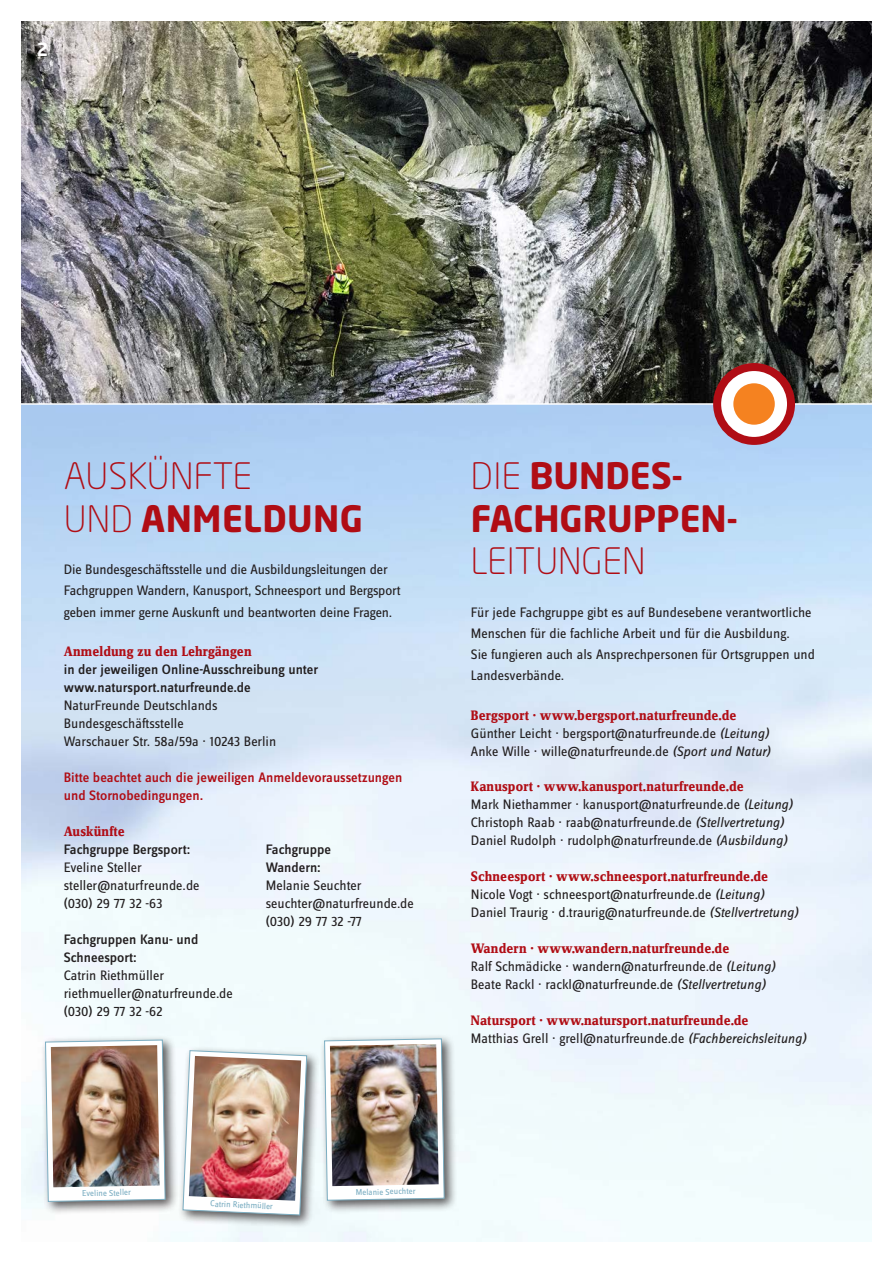
<style>
.page{position:relative;width:893px;height:1263px;background:#fff}
.page>*{position:absolute;margin:0;border:0;box-sizing:border-box;transform-origin:0 0}
.t1{font:700 36px/42.5px "Neo Sans";color:#b00d15}
.t2{font:300 36px "Neo Sans Pro";color:#b00d15}
.t3{font:700 18px "Neo Sans";color:#fff}
.t4{font:14.25px/18px "Zine Sans Dis OT";color:#231f20}
.t5{font:14.25px "Zine Serif Dis OT Bld";letter-spacing:.01em;color:#b00d15}
.t6{font:500 14.25px/18px "Zine Sans Dis OT";color:#231f20}
.t7{font:500 14.25px/18px "Zine Sans Dis OT";color:#b00d15}
.t8{font:8.85px "Zine Sans Dis OT";color:#7caec2}
.s1{font-family:"Neo Sans Pro";font-weight:300}
.s2{font-style:italic}
</style>
<div class="page">
<img style="left:21px;top:21px;width:851px;height:1221px">
<div style="left:41px;top:1035px;width:138px;height:180px;background:#231f20;opacity:.75"></div>
<svg style="left:45px;top:1039px;width:121px;height:203px"></svg>
<img style="left:51px;top:1045px;width:109px;height:142px">
<div style="left:320px;top:1034px;width:138px;height:180px;background:#231f20;opacity:.75"></div>
<svg style="left:324px;top:1038px;width:121px;height:204px"></svg>
<img style="left:330px;top:1044px;width:109px;height:142px">
<div style="left:178px;top:1046px;width:142px;height:183px;background:#231f20;opacity:.75"></div>
<svg style="left:182px;top:1021px;width:125px;height:221px"></svg>
<img style="left:189px;top:1056px;width:112px;height:145px">
<hr style="left:9px;top:403px;width:884px;height:2px;background:#fff">
<svg style="left:717px;top:367px;width:74px;height:74px"></svg>
<div style="left:713px;top:363px;width:82px;height:82px;border:8px solid #b00d15;border-radius:50%"></div>
<div style="left:733px;top:383px;width:42px;height:42px;background:#f58220;border-radius:50%"></div>
<p class="t3" style="left:37px;top:38px;width:13px">2</p>
<h1 class="t2" style="left:64px;top:454px;width:190px">AUSKÜNFTE</h1>
<h1 class="t1" style="left:64px;top:496px;width:301px"><span class="s1">UND</span> ANMELDUNG</h1>
<p class="t4" style="left:64px;top:559px;width:338px;line-height:21.3px">Die Bundesgeschäftsstelle und die Ausbildungsleitungen der<br>Fachgruppen Wandern, Kanusport, Schneesport und Bergsport geben immer gerne Auskunft und beantworten deine Fragen.</p>
<p class="t5" style="left:64px;top:644px;width:189px">Anmeldung zu den Lehrgängen</p>
<p class="t6" style="left:64px;top:661px;width:256px">in der jeweiligen Online-Ausschreibung unter www.natursport.naturfreunde.de</p>
<p class="t4" style="left:64px;top:697px;width:214px">NaturFreunde Deutschlands<br>Bundesgeschäftsstelle<br>Warschauer Str. 58a/59a · 10243 Berlin</p>
<p class="t7" style="left:64px;top:769px;width:340px">Bitte beachtet auch die jeweiligen Anmeldevoraussetzungen und Stornobedingungen.</p>
<p class="t5" style="left:64px;top:824px;width:63px">Auskünfte</p>
<p class="t6" style="left:64px;top:841px;width:128px">Fachgruppe Bergsport:</p>
<p class="t4" style="left:64px;top:859px;width:137px">Eveline Steller steller@naturfreunde.de (030) 29 77 32 -63</p>
<p class="t6" style="left:64px;top:931px;width:136px">Fachgruppen Kanu- und<br>Schneesport:</p>
<p class="t4" style="left:64px;top:967px;width:170px">Catrin Riethmüller riethmueller@naturfreunde.de (030) 29 77 32 -62</p>
<p class="t6" style="left:266px;top:841px;width:67px">Fachgruppe<br>Wandern:</p>
<p class="t4" style="left:266px;top:877px;width:149px">Melanie Seuchter seuchter@naturfreunde.de (030) 29 77 32 -77</p>
<h1 class="t1" style="left:471px;top:453px;width:268px"><span class="s1">DIE</span> BUNDES-<br>FACHGRUPPEN-</h1>
<h1 class="t2" style="left:471px;top:539px;width:176px">LEITUNGEN</h1>
<p class="t4" style="left:471px;top:602px;width:346px;line-height:21.3px">Für jede Fachgruppe gibt es auf Bundesebene verantwortliche Menschen für die fachliche Arbeit und für die Ausbildung.<br>Sie fungieren auch als Ansprechpersonen für Ortsgruppen und Landesverbände.</p>
<p class="t5" style="left:471px;top:708px;width:267px">Bergsport · www.bergsport.naturfreunde.de</p>
<p class="t4" style="left:471px;top:725px;width:301px">Günther Leicht · bergsport@naturfreunde.de <span class="s2">(Leitung)<br></span>Anke Wille · wille@naturfreunde.de <span class="s2">(Sport und Natur)</span></p>
<p class="t5" style="left:471px;top:779px;width:274px">Kanusport · www.kanusport.naturfreunde.de</p>
<p class="t4" style="left:471px;top:796px;width:323px">Mark Niethammer · kanusport@naturfreunde.de <span class="s2">(Leitung)<br></span>Christoph Raab · raab@naturfreunde.de <span class="s2">(Stellvertretung)<br></span>Daniel Rudolph · rudolph@naturfreunde.de <span class="s2">(Ausbildung)</span></p>
<p class="t5" style="left:471px;top:869px;width:299px">Schneesport · www.schneesport.naturfreunde.de</p>
<p class="t4" style="left:471px;top:886px;width:329px">Nicole Vogt · schneesport@naturfreunde.de <span class="s2">(Leitung)<br></span>Daniel Traurig · d.traurig@naturfreunde.de <span class="s2">(Stellvertretung)</span></p>
<p class="t5" style="left:471px;top:941px;width:260px">Wandern · www.wandern.naturfreunde.de</p>
<p class="t4" style="left:471px;top:958px;width:306px">Ralf Schmädicke · wandern@naturfreunde.de <span class="s2">(Leitung)<br></span>Beate Rackl · rackl@naturfreunde.de <span class="s2">(Stellvertretung)</span></p>
<p class="t5" style="left:471px;top:1013px;width:279px">Natursport · www.natursport.naturfreunde.de</p>
<p class="t4" style="left:471px;top:1029px;width:337px">Matthias Grell · grell@naturfreunde.de <span class="s2">(Fachbereichsleitung)</span></p>
<p class="t8" style="left:82px;top:1189px;width:50px;rotate:-1deg">Eveline Steller</p>
<p class="t8" style="left:356px;top:1188px;width:61px;rotate:-1deg">Melanie Seuchter</p>
<p class="t8" style="left:211px;top:1199px;width:64px;rotate:3deg">Catrin Riethmüller</p>
</div>
